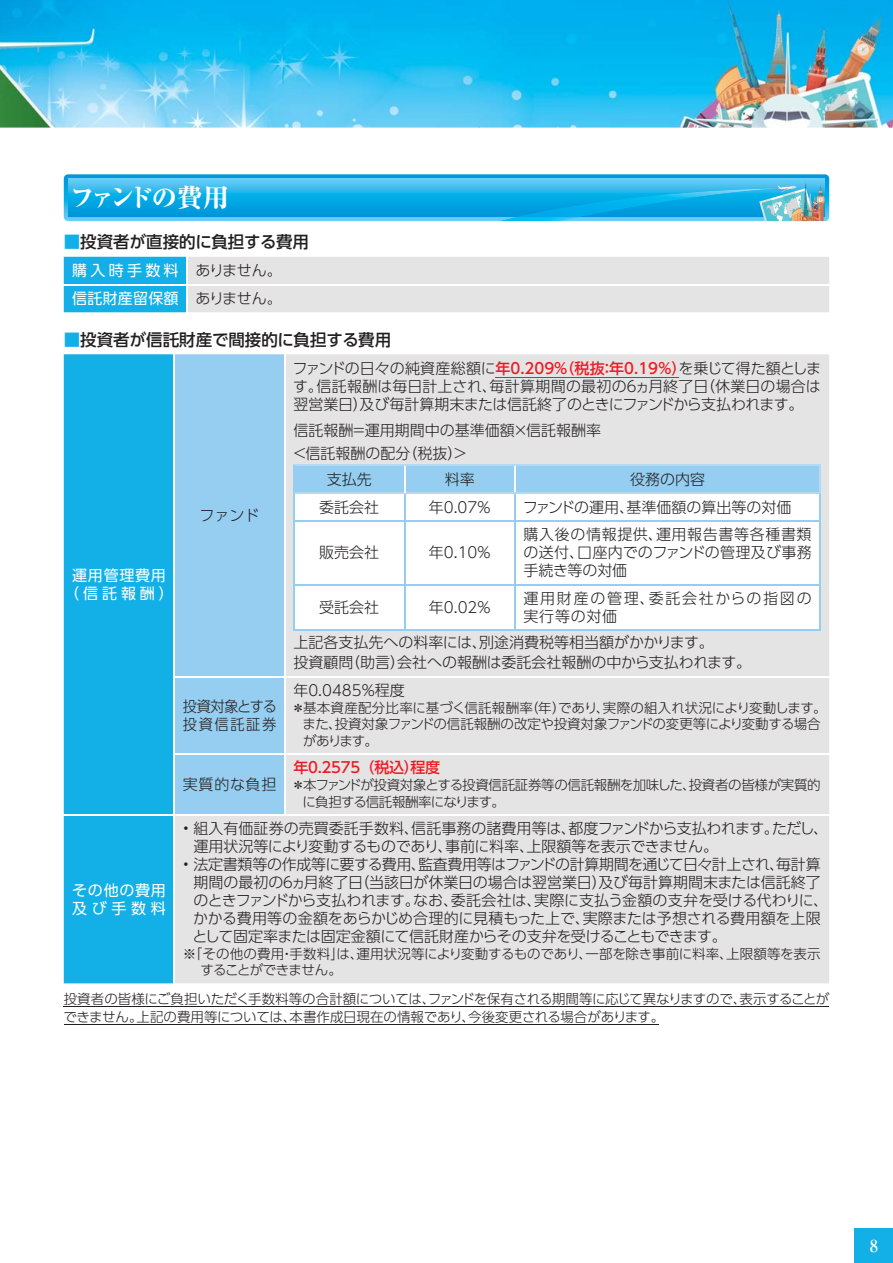
<style>
.page{position:relative;width:893px;height:1263px;background:#fff}
.page>*{position:absolute;margin:0;border:0;box-sizing:border-box;transform-origin:0 0}
.t1{font:25.5px "Ryumin Pro Heavy 90 pv RKSJ H";letter-spacing:-.135em;color:#fff}
.t2{font:16.5px "UD Shin Go Pro Medium 90 pv RKSJ H";color:#231f20}
.t3{font:16.5px "Ryumin Pro Ex Bold 90 pv RKSJ H";color:#fff}
.t4{font:15px/18px "UD Shin Go Pro Light 90 pv RKSJ H";color:#231f20}
.t5{font:15px/18px "UD Shin Go Pro Light 90 pv RKSJ H";letter-spacing:-.02em;color:#231f20}
.t6{font:15px/27.8px "UD Shin Go Pro Regular 90 pv RKSJ H";letter-spacing:.015em;color:#fff}
.t7{font:15px/18px "UD Shin Go Pro Light 90 pv RKSJ H";letter-spacing:.115em;color:#231f20}
.t8{font:15px/18px "UD Shin Go Pro Regular 90 pv RKSJ H";letter-spacing:.045em;color:#fff;text-align:center}
.t9{font:15px/18px "UD Shin Go Pro Light 90 pv RKSJ H";letter-spacing:-.03em;color:#231f20;scale:.95 1}
.t10{font:15px "UD Shin Go Pro Medium 90 pv RKSJ H";letter-spacing:-.02em;color:#ed1c24}
.t11{font:13.5px/16.5px "UD Shin Go Pro Light 90 pv RKSJ H";letter-spacing:-.025em;color:#231f20}
.t12{font:13.5px/16.5px "UD Shin Go Pro Light 90 pv RKSJ H";letter-spacing:-.005em;color:#231f20}
.s1{color:#12b0e6}
.s2{font-family:"UD Shin Go Pro Light 90 pv RKSJ H";color:#231f20}
.s3{font-family:"UD Shin Go Pro Medium 90 pv RKSJ H";color:#ed1c24}
</style>
<div class="page">
<hr style="left:64px;top:1007px;width:765px;height:1px;background:#231f20">
<hr style="left:64px;top:1025px;width:594px;height:1px;background:#231f20">
<svg style="left:64px;top:174px;width:765px;height:47px;background:#3eb6e9"></svg>
<svg style="left:68px;top:179px;width:691px;height:38px;background:#21b0e7"></svg>
<img style="left:499px;top:217px;width:82px;height:4px">
<img style="left:517px;top:188px;width:242px;height:29px">
<svg style="left:759px;top:179px;width:66px;height:43px;background:#7acade"></svg>
<svg style="left:64px;top:257px;width:765px;height:55px;background:#c4dce6"></svg>
<div style="left:64px;top:354px;width:109px;height:629px;background:#12b0e6"></div>
<svg style="left:175px;top:354px;width:654px;height:629px;background:#d8e0e6"></svg>
<hr style="left:284px;top:354px;width:1px;height:322px;background:#fff">
<hr style="left:174px;top:676px;width:111px;height:1px;background:#fff">
<hr style="left:285px;top:676px;width:544px;height:1px;background:#fff">
<hr style="left:284px;top:677px;width:1px;height:76px;background:#fff">
<hr style="left:174px;top:753px;width:111px;height:1px;background:#fff">
<hr style="left:285px;top:753px;width:544px;height:1px;background:#fff">
<hr style="left:284px;top:754px;width:1px;height:60px;background:#fff">
<hr style="left:64px;top:814px;width:221px;height:1px;background:#fff">
<hr style="left:285px;top:814px;width:544px;height:1px;background:#fff">
<hr style="left:495px;top:377px;width:184px;height:1px;background:#ed1c24">
<svg style="left:294px;top:521px;width:526px;height:109px"></svg>
<hr style="left:293px;top:520px;width:111px;height:1px;background:#95cef0">
<hr style="left:293px;top:521px;width:1px;height:63px;background:#95cef0">
<hr style="left:404px;top:520px;width:111px;height:1px;background:#95cef0">
<hr style="left:404px;top:521px;width:1px;height:63px;background:#95cef0">
<hr style="left:515px;top:520px;width:306px;height:1px;background:#95cef0">
<hr style="left:514px;top:521px;width:2px;height:63px;background:#95cef0">
<hr style="left:820px;top:521px;width:1px;height:63px;background:#95cef0">
<hr style="left:293px;top:584px;width:111px;height:1px;background:#95cef0">
<hr style="left:293px;top:585px;width:1px;height:45px;background:#95cef0">
<hr style="left:404px;top:584px;width:111px;height:1px;background:#95cef0">
<hr style="left:404px;top:585px;width:1px;height:45px;background:#95cef0">
<hr style="left:515px;top:584px;width:306px;height:1px;background:#95cef0">
<hr style="left:514px;top:585px;width:2px;height:45px;background:#95cef0">
<hr style="left:820px;top:585px;width:1px;height:45px;background:#95cef0">
<hr style="left:293px;top:630px;width:528px;height:1px;background:#95cef0">
<svg style="left:293px;top:465px;width:528px;height:55px"></svg>
<div style="left:855px;top:1228px;width:38px;height:34px;background:#12b0e6"></div>
<img style="left:0;top:0;width:893px;height:128px">
<img style="left:800px;top:183px;width:24px;height:38px">
<h1 class="t1" style="left:70px;top:188px;width:160px">ファンドの費用</h1>
<p class="t2" style="left:64px;top:236px;width:247px"><span class="s1">■</span>投資者が直接的に負担する費用</p>
<p class="t6" style="left:72px;top:259px;width:211px">購入時手数料 <span class="s2">ありません。</span>信託財産留保額 <span class="s2">ありません。</span></p>
<p class="t2" style="left:64px;top:333px;width:329px"><span class="s1">■</span>投資者が信託財産で間接的に負担する費用</p>
<p class="t8" style="left:64px;top:568px;width:111px">運用管理費用（信託報酬）</p>
<p class="t4" style="left:200px;top:508px;width:62px">ファンド</p>
<p class="t9" style="left:183px;top:699px;width:101px">投資対象とする投資信託証券</p>
<p class="t4" style="left:183px;top:777px;width:95px">実質的な負担</p>
<p class="t4" style="left:293px;top:361px;width:530px;text-align:justify">ファンドの日々の純資産総額に<span class="s3">年0.209%（税抜：年0.19％）</span>を乗じて得た額とします。信託報酬は毎日計上され、毎計算期間の最初の６ヵ月終了日（休業日の場合は翌営業日）及び毎計算期末または信託終了のときにファンドから支払われます。</p>
<p class="t4" style="left:292px;top:422px;width:311px;line-height:22.2px">信託報酬＝運用期間中の基準価額×信託報酬率＜信託報酬の配分（税抜）＞</p>
<p class="t4" style="left:327px;top:472px;width:47px">支払先</p>
<p class="t4" style="left:445px;top:472px;width:32px">料率</p>
<p class="t4" style="left:630px;top:472px;width:77px">役務の内容</p>
<p class="t4" style="left:319px;top:500px;width:62px">委託会社</p>
<p class="t4" style="left:429px;top:500px;width:64px">年0.07％</p>
<p class="t4" style="left:523px;top:500px;width:270px">ファンドの運用、基準価額の算出等の対価</p>
<p class="t4" style="left:319px;top:546px;width:62px">販売会社</p>
<p class="t4" style="left:429px;top:546px;width:64px">年0.10％</p>
<p class="t4" style="left:524px;top:528px;width:290px;text-align:justify">購入後の情報提供、運用報告書等各種書類の送付、口座内でのファンドの管理及び事務手続き等の対価</p>
<p class="t4" style="left:319px;top:600px;width:62px">受託会社</p>
<p class="t4" style="left:429px;top:600px;width:64px">年0.02％</p>
<p class="t7" style="left:524px;top:591px;width:290px">運用財産の管理、委託会社からの指図の実行等の対価</p>
<p class="t4" style="left:293px;top:635px;width:459px;line-height:20.1px">上記各支払先への料率には、別途消費税等相当額がかかります。<br>投資顧問（助言）会社への報酬は委託会社報酬の中から支払われます。</p>
<p class="t4" style="left:293px;top:683px;width:113px">年0.0485％程度</p>
<p class="t12" style="left:303px;top:701px;width:525px;text-indent:-11px">＊ 基本資産配分比率に基づく信託報酬率（年）であり、実際の組入れ状況により変動します。また、投資対象ファンドの信託報酬の改定や投資対象ファンドの変更等により変動する場合があります。</p>
<p class="t10" style="left:293px;top:762px;width:148px">年0.2575（税込）程度</p>
<p class="t11" style="left:303px;top:779px;width:520px;text-indent:-11px">＊ 本ファンドが投資対象とする投資信託証券等の信託報酬を加味した、投資者の皆様が実質的に負担する信託報酬率になります。</p>
<p class="t4" style="left:193px;top:821px;width:636px;text-indent:-11px">• 組入有価証券の売買委託手数料、信託事務の諸費用等は、都度ファンドから支払われます。ただし、運用状況等により変動するものであり、事前に料率、上限額等を表示できません。</p>
<p class="t5" style="left:193px;top:857px;width:637px;text-indent:-10px">• 法定書類等の作成等に要する費用、監査費用等はファンドの計算期間を通じて日々計上され、毎計算期間の最初の６ヵ月終了日（当該日が休業日の場合は翌営業日）及び毎計算期間末または信託終了のときファンドから支払われます。なお、委託会社は、実際に支払う金額の支弁を受ける代わりに、かかる費用等の金額をあらかじめ合理的に見積もった上で、実際または予想される費用額を上限として固定率または固定金額にて信託財産からその支弁を受けることもできます。</p>
<p class="t11" style="left:201px;top:947px;width:622px;text-indent:-18px">※「その他の費用・手数料」は、運用状況等により変動するものであり、一部を除き事前に料率、上限額等を表示することができません。</p>
<p class="t11" style="left:64px;top:991px;width:767px;line-height:18px">投資者の皆様にご負担いただく手数料等の合計額については、ファンドを保有される期間等に応じて異なりますので、表示することができません。上記の費用等については、本書作成日現在の情報であり、今後変更される場合があります。</p>
<p class="t8" style="left:72px;top:883px;width:95px;text-align:left">その他の費用及び手数料</p>
<p class="t3" style="left:870px;top:1239px;width:10px">8</p>
</div>
